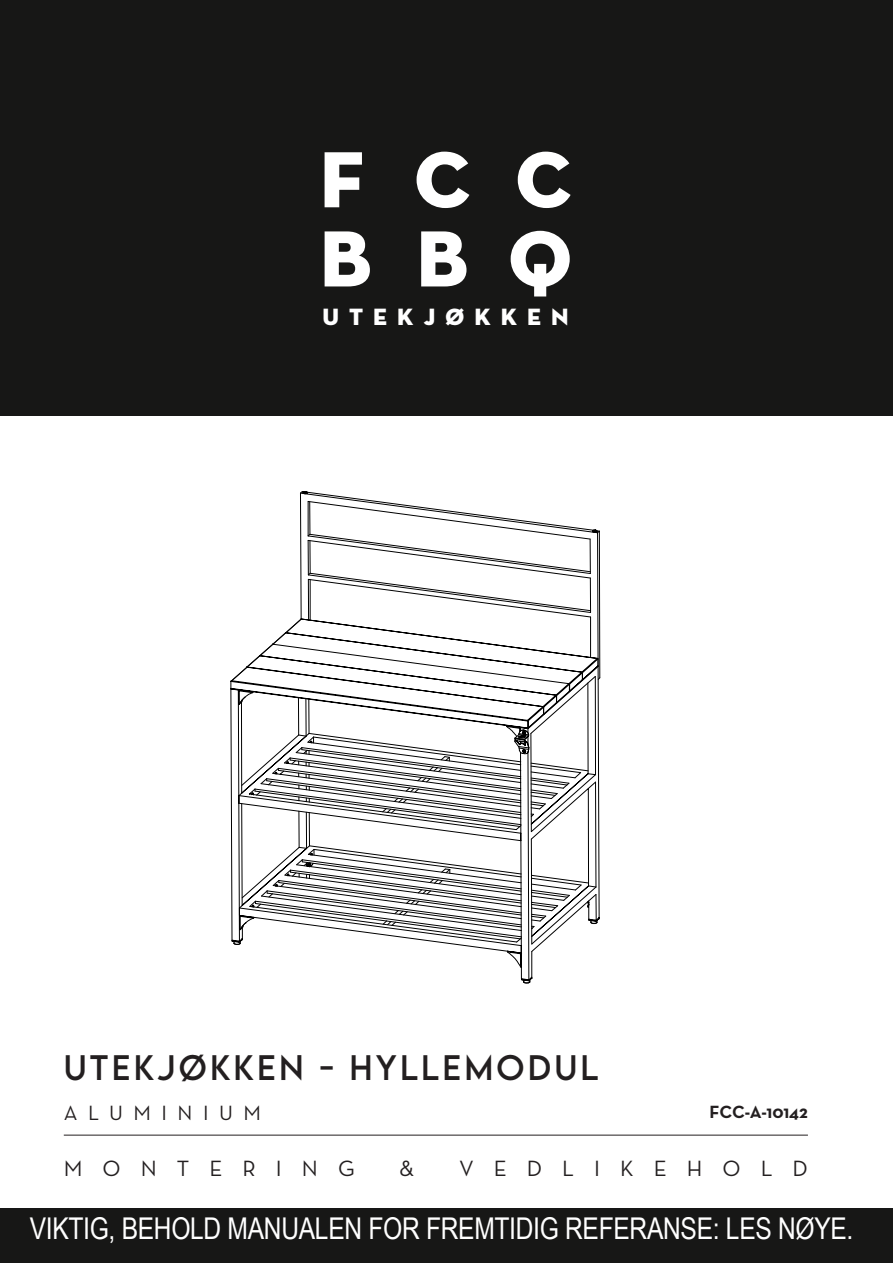
<style>
.page{position:relative;width:893px;height:1263px;background:#fff}
.page>*{position:absolute;margin:0;border:0;box-sizing:border-box;transform-origin:0 0}
.ADVARSEL{font:31.5px "LEMONMILK";letter-spacing:.1em;color:#231f20}
.Brødtekst_read_carefully{font:30px "Arial Narrow";letter-spacing:-.01em;color:#fff}
.Brødtekst_read_carefully-2{font:24px "Neutra Disp Titling";letter-spacing:.42em;color:#fff}
.ADVARSEL-2{font:22.5px "Neutra Text";letter-spacing:.89em;color:#231f20}
.ADVARSEL-3{font:21px "Neutra Text";letter-spacing:.5em;color:#231f20}
.ADVARSEL-4{font:700 18px "Neutra Text";letter-spacing:-.005em;color:#231f20}
</style>
<div class="page">
<div style="left:0;top:0;width:893px;height:416px;background:#171716"></div>
<hr style="left:64px;top:1135px;width:744px;height:1px;background:#231f20">
<div style="left:0;top:1209px;width:893px;height:54px;background:#171716"></div>
<svg style="left:300px;top:492px;width:280px;height:36px"></svg>
<svg style="left:300px;top:491px;width:9px;height:4px"></svg>
<svg style="left:230px;top:528px;width:371px;height:456px"></svg>
<svg style="left:325px;top:152px;width:37px;height:55px"></svg>
<svg style="left:325px;top:231px;width:45px;height:55px"></svg>
<svg style="left:518px;top:152px;width:53px;height:56px"></svg>
<svg style="left:511px;top:231px;width:59px;height:65px"></svg>
<svg style="left:417px;top:152px;width:52px;height:56px"></svg>
<svg style="left:421px;top:231px;width:45px;height:55px"></svg>
<p class="Brødtekst_read_carefully-2" style="left:322px;top:302px;width:248px">UTEKJØKKEN</p>
<p class="ADVARSEL" style="left:64px;top:1047px;width:536px">UTEKJØKKEN - HYLLEMODUL</p>
<p class="ADVARSEL-4" style="left:710px;top:1101px;width:100px">FCC-A-10142</p>
<p class="ADVARSEL-3" style="left:64px;top:1100px;width:199px">ALUMINIUM</p>
<p class="ADVARSEL-2" style="left:64px;top:1154px;width:292px">MONTERING</p>
<p class="ADVARSEL-2" style="left:400px;top:1154px;width:16px">&amp;</p>
<p class="ADVARSEL-2" style="left:459px;top:1154px;width:350px">VEDLIKEHOLD</p>
<p class="Brødtekst_read_carefully" style="left:30px;top:1207px;width:825px">VIKTIG, BEHOLD MANUALEN FOR FREMTIDIG REFERANSE: LES NØYE.</p>
</div>
